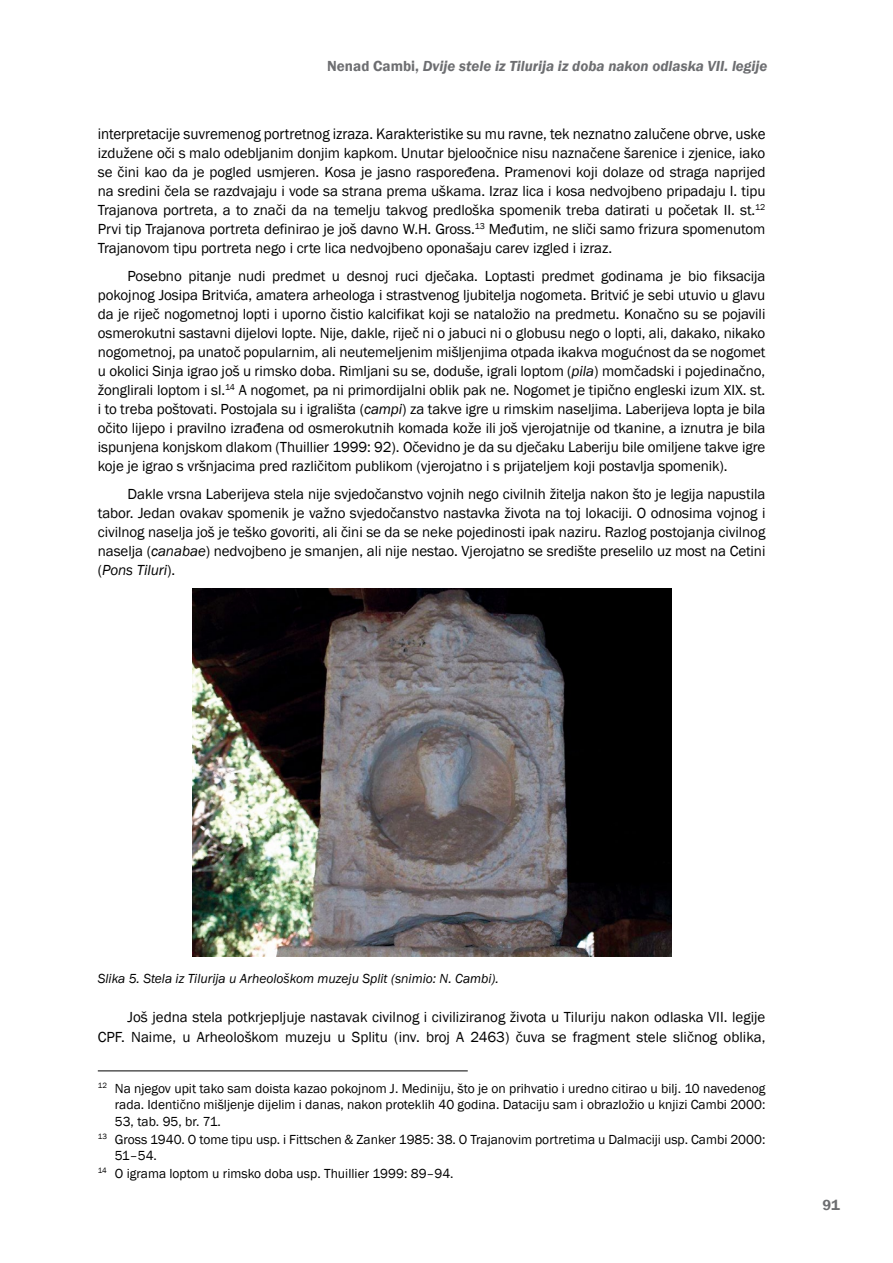
<style>
.page{position:relative;width:893px;height:1263px;background:#fff}
.page>*{position:absolute;margin:0;border:0;box-sizing:border-box;transform-origin:0 0}
.t1{font:15.6px "Franklin Gothic";letter-spacing:-.005em;color:#000;scale:.96 1}
.t2{font:15px/19px "Franklin Gothic";letter-spacing:-.005em;color:#000;text-align:justify}
.t3{font:italic 600 15px "Franklin Gothic";color:#6d6e71}
.t4{font:600 15px "Franklin Gothic";color:#6d6e71}
.t5{font:13.5px/16.5px "Franklin Gothic";color:#000;text-align:justify}
.t6{font:italic 13.5px "Franklin Gothic";color:#000}
.s1{font-style:normal}
.s2{font-style:italic}
</style>
<div class="page">
<hr style="left:98px;top:1070px;width:370px;height:1px;background:#000">
<img style="left:192px;top:589px;width:479px;height:367px">
<p class="t3" style="left:327px;top:56px;width:442px"><span class="s1">Nenad Cambi,</span> Dvije stele iz Tilurija iz doba nakon odlaska VII. legije</p>
<p class="t1" style="left:98px;top:124px;width:697px">interpretacije suvremenog portretnog izraza. Karakteristike su mu ravne, tek neznatno zalučene obrve, uske</p>
<p class="t2" style="left:98px;top:143px;width:669px">izdužene oči s malo odebljanim donjim kapkom. Unutar bjeloočnice nisu naznačene šarenice i zjenice, iako se čini kao da je pogled usmjeren. Kosa je jasno raspoređena. Pramenovi koji dolaze od straga naprijed na sredini čela se razdvajaju i vode sa strana prema uškama. Izraz lica i kosa nedvojbeno pripadaju I. tipu Trajanova portreta, a to znači da na temelju takvog predloška spomenik treba datirati u početak II. st.<sup>12<br></sup>Prvi tip Trajanova portreta definirao je još davno W.H. Gross.<sup>13</sup> Međutim, ne sliči samo frizura spomenutom Trajanovom tipu portreta nego i crte lica nedvojbeno oponašaju carev izgled i izraz.</p>
<p class="t2" style="left:98px;top:266px;width:669px;text-indent:30px">Posebno pitanje nudi predmet u desnoj ruci dječaka. Loptasti predmet godinama je bio fiksacija pokojnog Josipa Britvića, amatera arheologa i strastvenog ljubitelja nogometa. Britvić je sebi utuvio u glavu da je riječ nogometnoj lopti i uporno čistio kalcifikat koji se nataložio na predmetu. Konačno su se pojavili osmerokutni sastavni dijelovi lopte. Nije, dakle, riječ ni o jabuci ni o globusu nego o lopti, ali, dakako, nikako nogometnoj, pa unatoč popularnim, ali neutemeljenim mišljenjima otpada ikakva mogućnost da se nogomet u okolici Sinja igrao još u rimsko doba. Rimljani su se, doduše, igrali loptom (<span class="s2">pila</span>) momčadski i pojedinačno, žonglirali loptom i sl.<sup>14</sup> A nogomet, pa ni primordijalni oblik pak ne. Nogomet je tipično engleski izum XIX. st. i to treba poštovati. Postojala su i igrališta (<span class="s2">campi</span>) za takve igre u rimskim naseljima. Laberijeva lopta je bila očito lijepo i pravilno izrađena od osmerokutnih komada kože ili još vjerojatnije od tkanine, a iznutra je bila ispunjena konjskom dlakom (Thuillier 1999: 92). Očevidno je da su dječaku Laberiju bile omiljene takve igre koje je igrao s vršnjacima pred različitom publikom (vjerojatno i s prijateljem koji postavlja spomenik).</p>
<p class="t2" style="left:98px;top:485px;width:669px;text-indent:30px">Dakle vrsna Laberijeva stela nije svjedočanstvo vojnih nego civilnih žitelja nakon što je legija napustila tabor. Jedan ovakav spomenik je važno svjedočanstvo nastavka života na toj lokaciji. O odnosima vojnog i civilnog naselja još je teško govoriti, ali čini se da se neke pojedinosti ipak naziru. Razlog postojanja civilnog naselja (<span class="s2">canabae</span>) nedvojbeno je smanjen, ali nije nestao. Vjerojatno se središte preselilo uz most na Cetini (<span class="s2">Pons Tiluri</span>).</p>
<p class="t6" style="left:98px;top:970px;width:403px">Slika 5. Stela iz Tilurija u Arheološkom muzeju Split (snimio: N. Cambi).</p>
<p class="t2" style="left:98px;top:1008px;width:669px;line-height:19.5px;text-align:right">Još jedna stela potkrjepljuje nastavak civilnog i civiliziranog života u Tiluriju nakon odlaska VII. legije<br>CPF. Naime, u Arheološkom muzeju u Splitu (inv. broj A 2463) čuva se fragment stele sličnog oblika,</p>
<p class="t5" style="left:115px;top:1080px;width:652px;text-indent:-17px"><sup>12</sup> Na njegov upit tako sam doista kazao pokojnom J. Mediniju, što je on prihvatio i uredno citirao u bilj. 10 navedenog rada. Identično mišljenje dijelim i danas, nakon proteklih 40 godina. Dataciju sam i obrazložio u knjizi Cambi 2000:<br>53, tab. 95, br. 71.</p>
<p class="t5" style="left:115px;top:1131px;width:652px;line-height:16px;text-indent:-17px"><sup>13</sup> Gross 1940. O tome tipu usp. i Fittschen &amp; Zanker 1985: 38. O Trajanovim portretima u Dalmaciji usp. Cambi 2000:<br>51–54.</p>
<p class="t5" style="left:98px;top:1165px;width:357px"><sup>14</sup> O igrama loptom u rimsko doba usp. Thuillier 1999: 89–94.</p>
<p class="t4" style="left:822px;top:1195px;width:19px">91</p>
</div>
